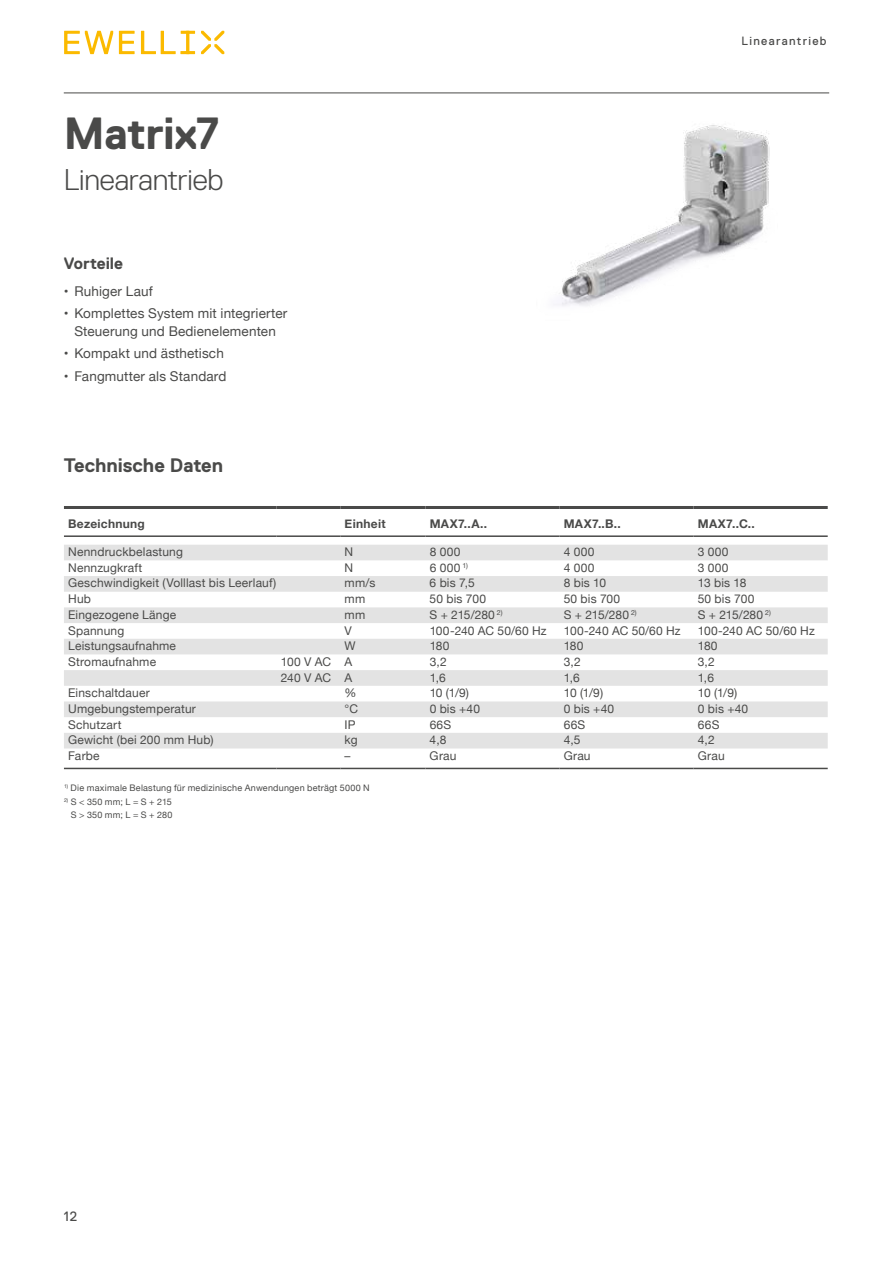
<style>
.page{position:relative;width:893px;height:1263px;background:#fff}
.page>*{position:absolute;margin:0;border:0;box-sizing:border-box;transform-origin:0 0}
.t1{font:700 45px "Replica Std";letter-spacing:-.015em;color:#4a4a49}
.t2{font:300 30px "Replica Std";letter-spacing:-.005em;color:#4a4a49}
.t3{font:700 19.5px "Replica Std";letter-spacing:-.005em;color:#4a4a49}
.t4{font:700 16.5px "Replica Std";color:#4a4a49}
.t5{font:13.5px/18px "Helvetica Neue";letter-spacing:.01em;color:#4a4a49;text-align:center}
.t6{font:13.5px "Replica Std";color:#4a4a49}
.t7{font:12px "Helvetica Neue";letter-spacing:.015em;color:#4a4a49}
.t8{font:700 12px "Helvetica Neue";letter-spacing:.025em;color:#4a4a49}
.t9{font:12px "Replica Std";letter-spacing:.11em;color:#4a4a49}
.t10{font:9px/13.5px "Helvetica Neue";letter-spacing:.025em;color:#4a4a49;text-align:right}
</style>
<div class="page">
<hr style="left:64px;top:93px;width:765px;height:1px;background:#4a4a49">
<svg style="left:64px;top:31px;width:131px;height:23px"></svg>
<svg style="left:201px;top:31px;width:23px;height:23px"></svg>
<img style="left:554px;top:125px;width:216px;height:181px">
<svg style="left:64px;top:545px;width:764px;height:203px;fill:#e3e3e3"></svg>
<hr style="left:64px;top:506px;width:213px;height:3px;background:#4a4a49">
<hr style="left:277px;top:506px;width:63px;height:3px;background:#4a4a49">
<hr style="left:340px;top:506px;width:85px;height:3px;background:#4a4a49">
<hr style="left:425px;top:506px;width:134px;height:3px;background:#4a4a49">
<hr style="left:559px;top:506px;width:135px;height:3px;background:#4a4a49">
<hr style="left:694px;top:506px;width:134px;height:3px;background:#4a4a49">
<hr style="left:64px;top:768px;width:213px;height:1px;background:#4a4a49">
<hr style="left:277px;top:768px;width:63px;height:1px;background:#4a4a49">
<hr style="left:340px;top:768px;width:85px;height:1px;background:#4a4a49">
<hr style="left:425px;top:768px;width:134px;height:1px;background:#4a4a49">
<hr style="left:559px;top:768px;width:135px;height:1px;background:#4a4a49">
<hr style="left:694px;top:768px;width:134px;height:1px;background:#4a4a49">
<hr style="left:64px;top:535px;width:213px;height:2px;background:#4a4a49">
<hr style="left:277px;top:535px;width:63px;height:2px;background:#4a4a49">
<hr style="left:340px;top:535px;width:85px;height:2px;background:#4a4a49">
<hr style="left:425px;top:535px;width:134px;height:2px;background:#4a4a49">
<hr style="left:559px;top:535px;width:135px;height:2px;background:#4a4a49">
<hr style="left:694px;top:535px;width:134px;height:2px;background:#4a4a49">
<h1 class="t1" style="left:64px;top:109px;width:157px">Matrix7</h1>
<h2 class="t2" style="left:64px;top:163px;width:161px">Linearantrieb</h2>
<h3 class="t4" style="left:64px;top:254px;width:61px">Vorteile</h3>
<p class="t5" style="left:64px;top:283px;width:90px">• Ruhiger Lauf</p>
<p class="t5" style="left:64px;top:305px;width:225px">• Komplettes System mit integrierter<br>Steuerung und Bedienelementen</p>
<p class="t5" style="left:64px;top:345px;width:162px">• Kompakt und ästhetisch</p>
<p class="t5" style="left:64px;top:368px;width:164px">• Fangmutter als Standard</p>
<h3 class="t3" style="left:64px;top:455px;width:161px">Technische Daten</h3>
<p class="t9" style="left:742px;top:34px;width:86px">Linearantrieb</p>
<p class="t8" style="left:68px;top:514px;width:78px">Bezeichnung</p>
<p class="t8" style="left:345px;top:514px;width:42px">Einheit</p>
<p class="t8" style="left:430px;top:514px;width:59px">MAX7..A..</p>
<p class="t8" style="left:564px;top:514px;width:59px">MAX7..B..</p>
<p class="t8" style="left:698px;top:514px;width:58px">MAX7..C..</p>
<p class="t7" style="left:68px;top:543px;width:116px">Nenndruckbelastung</p>
<p class="t7" style="left:345px;top:543px;width:10px">N</p>
<p class="t7" style="left:430px;top:543px;width:32px">8 000</p>
<p class="t7" style="left:564px;top:543px;width:32px">4 000</p>
<p class="t7" style="left:698px;top:543px;width:32px">3 000</p>
<p class="t7" style="left:68px;top:559px;width:75px">Nennzugkraft</p>
<p class="t7" style="left:345px;top:559px;width:10px">N</p>
<p class="t7" style="left:430px;top:559px;width:40px">6 000 <sup>1)</sup></p>
<p class="t7" style="left:564px;top:559px;width:32px">4 000</p>
<p class="t7" style="left:698px;top:559px;width:32px">3 000</p>
<p class="t7" style="left:68px;top:574px;width:210px">Geschwindigkeit (Volllast bis Leerlauf)</p>
<p class="t7" style="left:345px;top:574px;width:32px">mm/s</p>
<p class="t7" style="left:430px;top:574px;width:47px">6 bis 7,5</p>
<p class="t7" style="left:564px;top:574px;width:44px">8 bis 10</p>
<p class="t7" style="left:698px;top:574px;width:50px">13 bis 18</p>
<p class="t7" style="left:68px;top:590px;width:24px">Hub</p>
<p class="t7" style="left:345px;top:590px;width:22px">mm</p>
<p class="t7" style="left:430px;top:590px;width:58px">50 bis 700</p>
<p class="t7" style="left:564px;top:590px;width:58px">50 bis 700</p>
<p class="t7" style="left:698px;top:590px;width:58px">50 bis 700</p>
<p class="t7" style="left:68px;top:606px;width:110px">Eingezogene Länge</p>
<p class="t7" style="left:345px;top:606px;width:22px">mm</p>
<p class="t7" style="left:430px;top:606px;width:74px">S + 215/280 <sup>2)</sup></p>
<p class="t7" style="left:564px;top:606px;width:74px">S + 215/280 <sup>2)</sup></p>
<p class="t7" style="left:698px;top:606px;width:74px">S + 215/280 <sup>2)</sup></p>
<p class="t7" style="left:68px;top:622px;width:58px">Spannung</p>
<p class="t7" style="left:345px;top:622px;width:9px">V</p>
<p class="t7" style="left:430px;top:622px;width:118px">100-240 AC 50/60 Hz</p>
<p class="t7" style="left:564px;top:622px;width:118px">100-240 AC 50/60 Hz</p>
<p class="t7" style="left:698px;top:622px;width:118px">100-240 AC 50/60 Hz</p>
<p class="t7" style="left:68px;top:637px;width:109px">Leistungsaufnahme</p>
<p class="t7" style="left:345px;top:637px;width:13px">W</p>
<p class="t7" style="left:430px;top:637px;width:21px">180</p>
<p class="t7" style="left:564px;top:637px;width:21px">180</p>
<p class="t7" style="left:698px;top:637px;width:21px">180</p>
<p class="t7" style="left:68px;top:653px;width:89px">Stromaufnahme</p>
<p class="t7" style="left:281px;top:653px;width:73px">100 V AC A</p>
<p class="t7" style="left:430px;top:653px;width:19px">3,2</p>
<p class="t7" style="left:564px;top:653px;width:19px">3,2</p>
<p class="t7" style="left:698px;top:653px;width:19px">3,2</p>
<p class="t7" style="left:281px;top:669px;width:73px">240 V AC A</p>
<p class="t7" style="left:430px;top:669px;width:18px">1,6</p>
<p class="t7" style="left:564px;top:669px;width:18px">1,6</p>
<p class="t7" style="left:698px;top:669px;width:18px">1,6</p>
<p class="t7" style="left:68px;top:684px;width:83px">Einschaltdauer</p>
<p class="t7" style="left:345px;top:684px;width:13px">%</p>
<p class="t7" style="left:430px;top:684px;width:41px">10 (1/9)</p>
<p class="t7" style="left:564px;top:684px;width:41px">10 (1/9)</p>
<p class="t7" style="left:698px;top:684px;width:41px">10 (1/9)</p>
<p class="t7" style="left:68px;top:700px;width:129px">Umgebungstemperatur</p>
<p class="t7" style="left:345px;top:700px;width:15px">°C</p>
<p class="t7" style="left:430px;top:700px;width:52px">0 bis +40</p>
<p class="t7" style="left:564px;top:700px;width:52px">0 bis +40</p>
<p class="t7" style="left:698px;top:700px;width:52px">0 bis +40</p>
<p class="t7" style="left:68px;top:716px;width:55px">Schutzart</p>
<p class="t7" style="left:345px;top:716px;width:13px">IP</p>
<p class="t7" style="left:430px;top:716px;width:23px">66S</p>
<p class="t7" style="left:564px;top:716px;width:23px">66S</p>
<p class="t7" style="left:698px;top:716px;width:23px">66S</p>
<p class="t7" style="left:68px;top:731px;width:147px">Gewicht (bei 200 mm Hub)</p>
<p class="t7" style="left:345px;top:731px;width:15px">kg</p>
<p class="t7" style="left:430px;top:731px;width:18px">4,8</p>
<p class="t7" style="left:564px;top:731px;width:18px">4,5</p>
<p class="t7" style="left:698px;top:731px;width:19px">4,2</p>
<p class="t7" style="left:68px;top:747px;width:33px">Farbe</p>
<p class="t7" style="left:345px;top:747px;width:7px">–</p>
<p class="t7" style="left:430px;top:747px;width:28px">Grau</p>
<p class="t7" style="left:564px;top:747px;width:28px">Grau</p>
<p class="t7" style="left:698px;top:747px;width:28px">Grau</p>
<p class="t10" style="left:64px;top:781px;width:307px"><sup>1)</sup> Die maximale Belastung für medizinische Anwendungen beträgt 5000 N</p>
<p class="t10" style="left:64px;top:795px;width:110px"><sup>2)</sup> S&lt;350mm;L=S+215<br>S&gt;350mm;L=S+280</p>
<p class="t6" style="left:64px;top:1209px;width:15px">12</p>
</div>
